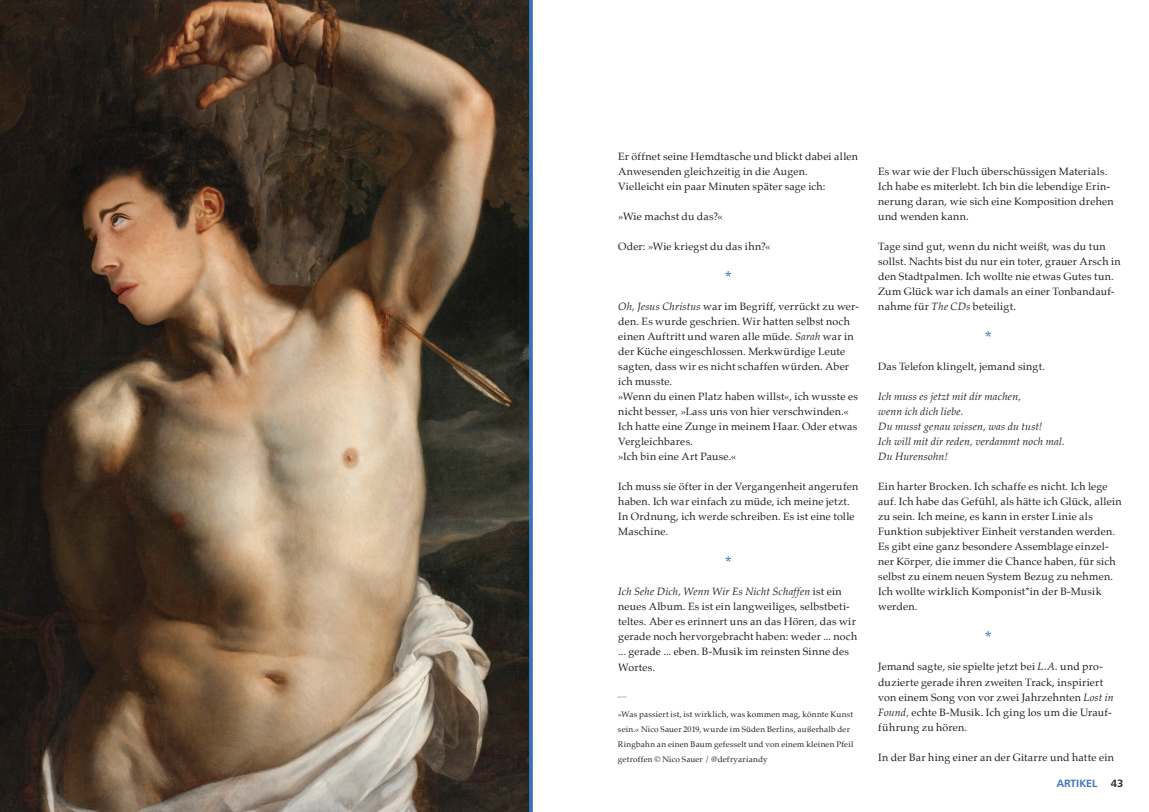
<style>
.page{position:relative;width:1149px;height:812px;background:#fff}
.page>*{position:absolute;margin:0;border:0;box-sizing:border-box;transform-origin:0 0}
.t1{font:17.5px "Palatino";color:#3973b9}
.t2{font:10.62px/15px "Palatino";letter-spacing:.02em;color:#231f20}
.t3{font:italic 10.62px/15px "Palatino";letter-spacing:.015em;color:#231f20}
.t4{font:10.62px "Humanist 777 BT Bold B";color:#3973b9}
.t5{font:10.62px "Humanist 777 BT Bold B";color:#231f20}
.t6{font:8.12px/15px "Palatino";letter-spacing:.025em;color:#231f20}
.t7{font:8.12px "Palatino";color:#3973b9}
.s1{font-style:italic}
</style>
<div class="page">
<svg style="left:0;top:0;width:532px;height:811px;background:#654"></svg>
<p class="t2" style="left:618px;top:149px;width:241px">Er öffnet seine Hemdtasche und blickt dabei allen<br>Anwesenden gleichzeitig in die Augen.<br>Vielleicht ein paar Minuten später sage ich:</p>
<p class="t2" style="left:618px;top:209px;width:106px">»Wie machst du das?«</p>
<p class="t2" style="left:618px;top:239px;width:153px">Oder: »Wie kriegst du das ihn?«</p>
<h1 class="t1" style="left:724px;top:263px;width:8px">*</h1>
<p class="t2" style="left:618px;top:299px;width:242px"><span class="s1">Oh, Jesus Christus</span> war im Begriff, verrückt zu wer&shy;den. Es wurde geschrien. Wir hatten selbst noch einen Auftritt und waren alle müde. <span class="s1">Sarah</span> war in der Küche eingeschlossen. Merkwürdige Leute sagten, dass wir es nicht schaffen würden. Aber ich musste.<br>»Wenn du einen Platz haben willst«, ich wusste es nicht besser, »Lass uns von hier verschwinden.« Ich hatte eine Zunge in meinem Haar. Oder etwas Vergleichbares.<br>»Ich bin eine Art Pause.«</p>
<p class="t2" style="left:618px;top:479px;width:241px">Ich muss sie öfter in der Vergangenheit angerufen haben. Ich war einfach zu müde, ich meine jetzt.<br>In Ordnung, ich werde schreiben. Es ist eine tolle Maschine.</p>
<h1 class="t1" style="left:724px;top:548px;width:8px">*</h1>
<p class="t2" style="left:618px;top:584px;width:240px"><span class="s1">Ich Sehe Dich, Wenn Wir Es Nicht Schaffen</span> ist ein neues Album. Es ist ein langweiliges, selbstbeti&shy;teltes. Aber es erinnert uns an das Hören, das wir gerade noch hervorgebracht haben: weder ... noch ... gerade ... eben. B-Musik im reinsten Sinne des Wortes.</p>
<p class="t7" style="left:617px;top:686px;width:10px">__</p>
<p class="t6" style="left:617px;top:706px;width:237px">»Was passiert ist, ist wirklich, was kommen mag, könnte Kunst sein.« Nico Sauer 2019, wurde im Süden Berlins, außerhalb der Ringbahn an einen Baum gefesselt und von einem kleinen Pfeil getroffen © Nico Sauer / @defryariandy</p>
<p class="t2" style="left:877px;top:164px;width:237px">Es war wie der Fluch überschüssigen Materials.<br>Ich habe es miterlebt. Ich bin die lebendige Erin&shy;nerung daran, wie sich eine Komposition drehen und wenden kann.</p>
<p class="t2" style="left:877px;top:239px;width:244px">Tage sind gut, wenn du nicht weißt, was du tun sollst. Nachts bist du nur ein toter, grauer Arsch in den Stadtpalmen. Ich wollte nie etwas Gutes tun.<br>Zum Glück war ich damals an einer Tonbandauf&shy;nahme für <span class="s1">The CDs</span> beteiligt.</p>
<h1 class="t1" style="left:984px;top:323px;width:8px">*</h1>
<p class="t2" style="left:877px;top:359px;width:168px">Das Telefon klingelt, jemand singt.</p>
<p class="t3" style="left:877px;top:389px;width:188px">Ich muss es jetzt mit dir machen,<br>wenn ich dich liebe.<br>Du musst genau wissen, was du tust!<br>Ich will mit dir reden, verdammt noch mal.<br>Du Hurensohn!</p>
<p class="t2" style="left:877px;top:479px;width:245px">Ein harter Brocken. Ich schaffe es nicht. Ich lege auf. Ich habe das Gefühl, als hätte ich Glück, allein zu sein. Ich meine, es kann in erster Linie als Funktion subjektiver Einheit verstanden werden.<br>Es gibt eine ganz besondere Assemblage einzel&shy;ner Körper, die immer die Chance haben, für sich selbst zu einem neuen System Bezug zu nehmen.<br>Ich wollte wirklich Komponist*in der B-Musik werden.</p>
<h1 class="t1" style="left:984px;top:623px;width:8px">*</h1>
<p class="t2" style="left:877px;top:659px;width:237px">Jemand sagte, sie spielte jetzt bei <span class="s1">L.A.</span> und pro&shy;duzierte gerade ihren zweiten Track, inspiriert von einem Song von vor zwei Jahrzehnten <span class="s1">Lost in Found,</span> echte B-Musik. Ich ging los um die Urauf&shy;führung zu hören.</p>
<p class="t2" style="left:877px;top:749px;width:237px">In der Bar hing einer an der Gitarre und hatte ein</p>
<p class="t4" style="left:1056px;top:776px;width:42px">ARTIKEL</p>
<p class="t5" style="left:1110px;top:776px;width:14px">43</p>
</div>
